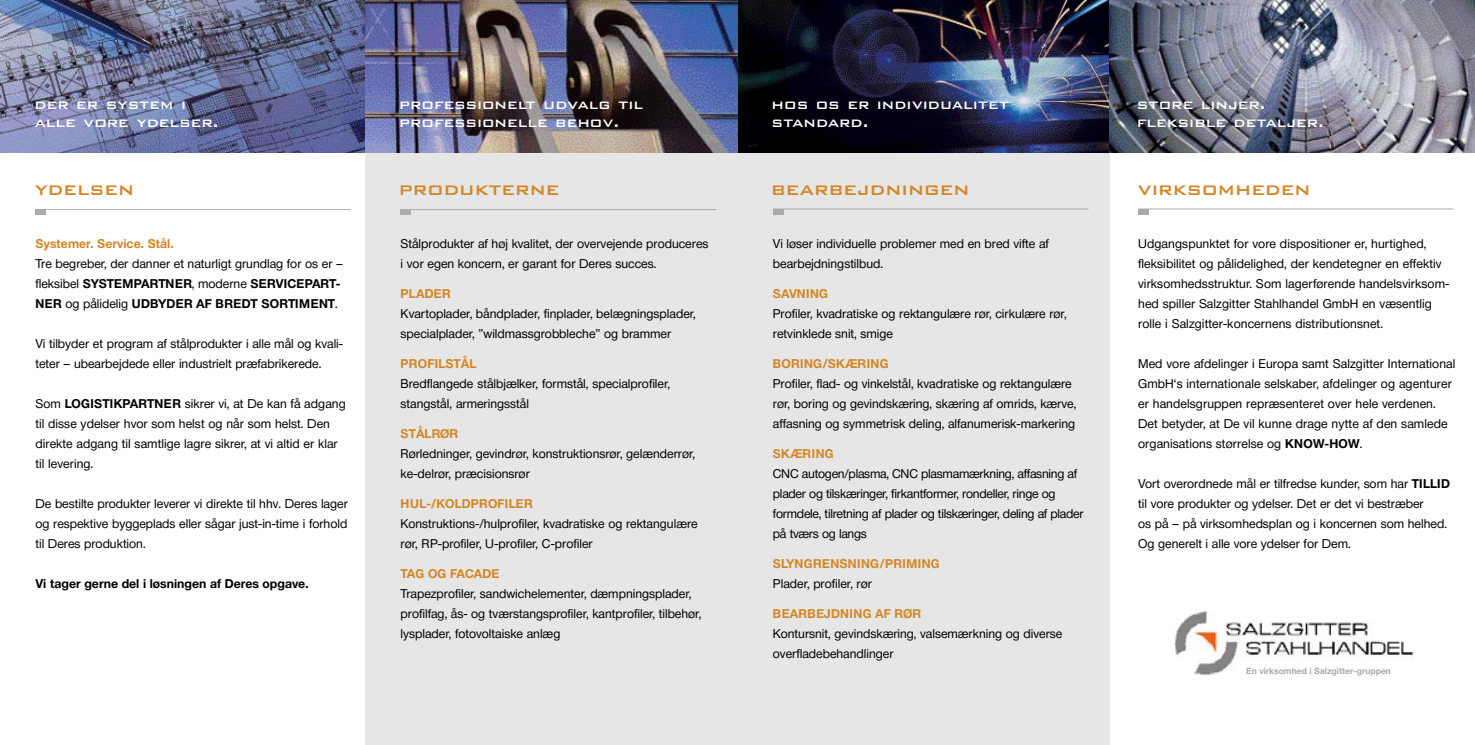
<style>
.page{position:relative;width:1475px;height:745px;background:#fff}
.page>*{position:absolute;margin:0;border:0;box-sizing:border-box;transform-origin:0 0}
.t1{font:500 22.5px "Bank Gothic BT";color:#d48625}
.t2{font:500 17.5px/17.5px "Bank Gothic BT";color:#fff}
.berschrift_1{font:12.5px/20px "Neue Helvetica BSK";color:#000}
.berschrift_1-2{font:12.5px/20px "Neue Helvetica BSK";letter-spacing:-.02em;color:#000}
.berschrift_1-3{font:700 12.5px "Neue Helvetica BSK";letter-spacing:.02em;color:#d48625}
.berschrift_1-4{font:700 12.5px "Neue Helvetica BSK";color:#d48625}
.t3{font:700 12.5px "Neue Helvetica BSK";color:#000}
.Body{font:700 8.75px "Neue Helvetica BSK";color:#aaa}
.s1{font-weight:700}
</style>
<div class="page">
<div style="left:365px;top:0;width:744px;height:744px;background:#e6e6e6"></div>
<img style="left:737px;top:0;width:372px;height:152px">
<img style="left:1109px;top:0;width:365px;height:152px">
<img style="left:0;top:0;width:365px;height:152px">
<img style="left:365px;top:0;width:372px;height:152px">
<div style="left:35px;top:209px;width:11px;height:6px;background:#aaa"></div>
<hr style="left:35px;top:209px;width:316px;height:1px;background:#aaa">
<div style="left:400px;top:209px;width:11px;height:6px;background:#aaa"></div>
<hr style="left:400px;top:209px;width:316px;height:1px;background:#aaa">
<div style="left:772px;top:209px;width:11px;height:5px;background:#aaa"></div>
<hr style="left:772px;top:208px;width:316px;height:1px;background:#aaa">
<div style="left:1137px;top:209px;width:11px;height:5px;background:#aaa"></div>
<hr style="left:1137px;top:208px;width:316px;height:1px;background:#aaa">
<img style="left:1174px;top:611px;width:240px;height:64px">
<p class="t2" style="left:35px;top:95px;width:185px">der er system i alle vore ydelser.</p>
<p class="t2" style="left:399px;top:95px;width:245px">professionelt udvalg til professionelle behov.</p>
<p class="t2" style="left:771px;top:95px;width:239px">hos os er individualitet standard.</p>
<p class="t2" style="left:1136px;top:95px;width:130px">store linjer.</p>
<p class="t2" style="left:1136px;top:113px;width:189px">fleksible detaljer.</p>
<p class="t1" style="left:35px;top:176px;width:101px">ydelsen</p>
<p class="t1" style="left:399px;top:176px;width:162px">produkterne</p>
<p class="t1" style="left:1137px;top:176px;width:174px">virksomheden</p>
<p class="t1" style="left:771px;top:176px;width:200px">bearbejdningen</p>
<p class="berschrift_1-4" style="left:35px;top:235px;width:140px">Systemer. Service. Stål.</p>
<p class="berschrift_1" style="left:35px;top:253px;width:309px">Tre begreber, der danner et naturligt grundlag for os er – fleksibel <span class="s1">SYSTEMPARTNER</span>, moderne <span class="s1">SERVICEPART-<br>NER</span> og pålidelig <span class="s1">UDBYDER AF BREDT SORTIMENT</span>.</p>
<p class="berschrift_1" style="left:35px;top:333px;width:309px">Vi tilbyder et program af stålprodukter i alle mål og kvali&shy;teter – ubearbejdede eller industrielt præfabrikerede.</p>
<p class="berschrift_1" style="left:35px;top:393px;width:312px">Som <span class="s1">LOGISTIKPARTNER</span> sikrer vi, at De kan få adgang til disse ydelser hvor som helst og når som helst. Den direkte adgang til samtlige lagre sikrer, at vi altid er klar til levering.</p>
<p class="berschrift_1" style="left:35px;top:493px;width:314px;text-align:justify">De bestilte produkter leverer vi direkte til hhv. Deres lager og respektive byggeplads eller sågar just-in-time i forhold til Deres produktion.</p>
<p class="t3" style="left:35px;top:575px;width:275px">Vi tager gerne del i løsningen af Deres opgave.</p>
<p class="berschrift_1" style="left:400px;top:233px;width:309px">Stålprodukter af høj kvalitet, der overvejende produceres i vor egen koncern, er garant for Deres succes.</p>
<p class="berschrift_1-3" style="left:400px;top:285px;width:52px">PLADER</p>
<p class="berschrift_1" style="left:400px;top:303px;width:296px">Kvartoplader, båndplader, finplader, belægningsplader, specialplader, ”wildmassgrobbleche” og brammer</p>
<p class="berschrift_1-3" style="left:400px;top:355px;width:77px">PROFILSTÅL</p>
<p class="berschrift_1" style="left:400px;top:373px;width:271px">Bredflangede stålbjælker, formstål, specialprofiler, stangstål, armeringsstål</p>
<p class="berschrift_1-4" style="left:400px;top:425px;width:59px">STÅLRØR</p>
<p class="berschrift_1" style="left:400px;top:443px;width:296px">Rørledninger, gevindrør, konstruktionsrør, gelænderrør, ke-delrør, præcisionsrør</p>
<p class="berschrift_1-3" style="left:400px;top:495px;width:134px">HUL-/KOLDPROFILER</p>
<p class="berschrift_1" style="left:400px;top:513px;width:298px">Konstruktions-/hulprofiler, kvadratiske og rektangulære rør, RP-profiler, U-profiler, C-profiler</p>
<p class="berschrift_1-4" style="left:400px;top:565px;width:100px">TAG OG FACADE</p>
<p class="berschrift_1" style="left:400px;top:583px;width:292px">Trapezprofiler, sandwichelementer, dæmpningsplader,</p>
<p class="berschrift_1" style="left:400px;top:603px;width:302px">profilfag, ås- og tværstangsprofiler, kantprofiler, tilbehør, lysplader, fotovoltaiske anlæg</p>
<p class="berschrift_1" style="left:772px;top:233px;width:277px">Vi løser individuelle problemer med en bred vifte af bearbejdningstilbud.</p>
<p class="berschrift_1-3" style="left:772px;top:285px;width:57px">SAVNING</p>
<p class="berschrift_1" style="left:772px;top:303px;width:295px">Profiler, kvadratiske og rektangulære rør, cirkulære rør, retvinklede snit, smige</p>
<p class="berschrift_1-3" style="left:772px;top:355px;width:117px">BORING/SKÆRING</p>
<p class="berschrift_1" style="left:772px;top:373px;width:305px">Profiler, flad- og vinkelstål, kvadratiske og rektangulære rør, boring og gevindskæring, skæring af omrids, kærve, affasning og symmetrisk deling, alfanumerisk-markering</p>
<p class="berschrift_1-3" style="left:772px;top:445px;width:62px">SKÆRING</p>
<p class="berschrift_1-2" style="left:772px;top:463px;width:312px">CNC autogen/plasma, CNC plasmamærkning, affasning af plader og tilskæringer, firkantformer, rondeller, ringe og formdele, tilretning af plader og tilskæringer, deling af plader på tværs og langs</p>
<p class="berschrift_1-3" style="left:772px;top:555px;width:168px">SLYNGRENSNING/PRIMING</p>
<p class="berschrift_1" style="left:772px;top:573px;width:100px">Plader, profiler, rør</p>
<p class="berschrift_1-3" style="left:772px;top:605px;width:150px">BEARBEJDNING AF RØR</p>
<p class="berschrift_1" style="left:772px;top:623px;width:291px">Kontursnit, gevindskæring, valsemærkning og diverse overfladebehandlinger</p>
<p class="berschrift_1" style="left:1137px;top:233px;width:313px">Udgangspunktet for vore dispositioner er, hurtighed, fleksibilitet og pålidelighed, der kendetegner en effektiv virksomhedsstruktur. Som lagerførende handelsvirksom&shy;hed spiller Salzgitter Stahlhandel GmbH en væsentlig rolle i Salzgitter-koncernens distributionsnet.</p>
<p class="berschrift_1" style="left:1137px;top:353px;width:319px">Med vore afdelinger i Europa samt Salzgitter International GmbH‘s internationale selskaber, afdelinger og agenturer er handelsgruppen repræsenteret over hele verdenen.<br>Det betyder, at De vil kunne drage nytte af den samlede organisations størrelse og <span class="s1">KNOW-HOW</span>.</p>
<p class="berschrift_1" style="left:1137px;top:473px;width:313px">Vort overordnede mål er tilfredse kunder, som har <span class="s1">TILLID </span>til vore produkter og ydelser. Det er det vi bestræber<br>os på – på virksomhedsplan og i koncernen som helhed.<br>Og generelt i alle vore ydelser for Dem.</p>
<p class="Body" style="left:1245px;top:664px;width:146px">En virksomhed i Salzgitter-gruppen</p>
</div>
